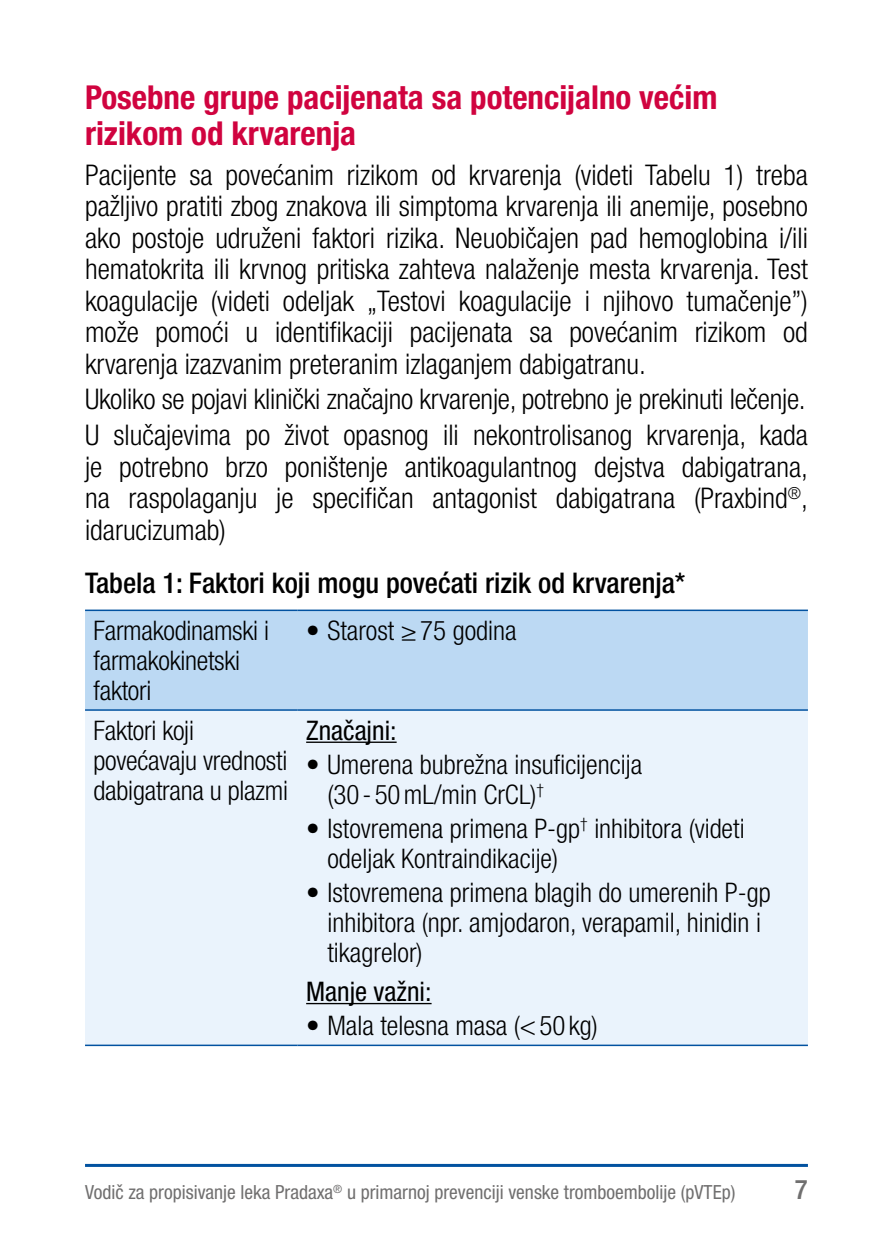
<style>
.page{position:relative;width:893px;height:1259px;background:#fff}
.page>*{position:absolute;margin:0;border:0;box-sizing:border-box;transform-origin:0 0}
.t1{font:700 condensed 33px/36px "Helvetica Neue LT Pro";color:#d0033f}
.t2{font:300 condensed 28.5px/31.5px "Helvetica Neue LT Pro";color:#000;text-align:justify}
.t3{font:500 condensed 28.5px "Helvetica Neue LT Pro";color:#000}
.t4{font:300 condensed 27px/30px "Helvetica Neue LT Pro";color:#000}
.t5{font:condensed 27px "Helvetica Neue LT Pro";color:#000}
.t6{font:500 condensed 27px "Helvetica Neue LT Pro";color:#706f6f}
.t7{font:condensed 19.5px "Helvetica Neue LT Pro";color:#706f6f}
</style>
<div class="page">
<div style="left:85px;top:611px;width:723px;height:98px;background:#bcd9f3"></div>
<div style="left:85px;top:711px;width:723px;height:333px;background:#eaf3fc"></div>
<hr style="left:85px;top:609px;width:213px;height:2px;background:#0252a0">
<hr style="left:298px;top:609px;width:510px;height:2px;background:#0252a0">
<hr style="left:85px;top:709px;width:213px;height:2px;background:#0252a0">
<hr style="left:298px;top:709px;width:510px;height:2px;background:#0252a0">
<hr style="left:85px;top:1044px;width:213px;height:2px;background:#0252a0">
<hr style="left:298px;top:1044px;width:510px;height:2px;background:#0252a0">
<hr style="left:306px;top:741px;width:91px;height:2px;background:#000">
<hr style="left:306px;top:1003px;width:126px;height:1px;background:#000">
<hr style="left:85px;top:1164px;width:723px;height:3px;background:#0252a0">
<p class="t1" style="left:85px;top:78px;width:634px">Posebne grupe pacijenata sa potencijalno većim rizikom od krvarenja</p>
<p class="t2" style="left:85px;top:159px;width:724px">Pacijente sa povećanim rizikom od krvarenja (videti Tabelu 1) treba pažljivo pratiti zbog znakova ili simptoma krvarenja ili anemije, posebno ako postoje udruženi faktori rizika. Neuobičajen pad hemoglobina i/ili hematokrita ili krvnog pritiska zahteva nalaženje mesta krvarenja. Test koagulacije (videti odeljak „Testovi koagulacije i njihovo tumačenje”) može pomoći u identifikaciji pacijenata sa povećanim rizikom od krvarenja izazvanim preteranim izlaganjem dabigatranu.</p>
<p class="t2" style="left:85px;top:381px;width:724px;line-height:35.7px">Ukoliko se pojavi klinički značajno krvarenje, potrebno je prekinuti lečenje.<br>U slučajevima po život opasnog ili nekontrolisanog krvarenja, kada</p>
<p class="t2" style="left:85px;top:450px;width:724px">je potrebno brzo poništenje antikoagulantnog dejstva dabigatrana, na raspolaganju je specifičan antagonist dabigatrana (Praxbind<sup>®</sup>, idarucizumab)</p>
<p class="t3" style="left:85px;top:565px;width:602px">Tabela 1: Faktori koji mogu povećati rizik od krvarenja*</p>
<p class="t4" style="left:94px;top:615px;width:177px">Farmakodinamski i farmakokinetski faktori</p>
<p class="t4" style="left:306px;top:615px;width:212px">• Starost ≥75 godina</p>
<p class="t4" style="left:94px;top:715px;width:196px">Faktori koji povećavaju vrednosti dabigatrana u plazmi</p>
<p class="t5" style="left:306px;top:714px;width:92px">Značajni:</p>
<p class="t4" style="left:327px;top:749px;width:316px;text-indent:-21px">• Umerena bubrežna insuficijencija (30 -50mL/min CrCL)<sup>†</sup></p>
<p class="t4" style="left:327px;top:813px;width:419px;text-indent:-21px">• Istovremena primena P-gp<sup>†</sup> inhibitora (videti odeljak Kontraindikacije)</p>
<p class="t4" style="left:327px;top:877px;width:445px;text-indent:-21px">• Istovremena primena blagih do umerenih P-gp inhibitora (npr. amjodaron, verapamil, hinidin i tikagrelor)</p>
<p class="t5" style="left:306px;top:975px;width:127px">Manje važni:</p>
<p class="t4" style="left:306px;top:1010px;width:293px">• Mala telesna masa (&lt;50 kg)</p>
<p class="t7" style="left:85px;top:1181px;width:652px">Vodič za propisivanje leka Pradaxa<sup>®</sup> u primarnoj prevenciji venske tromboembolije (pVTEp)</p>
<p class="t6" style="left:795px;top:1173px;width:14px">7</p>
</div>
